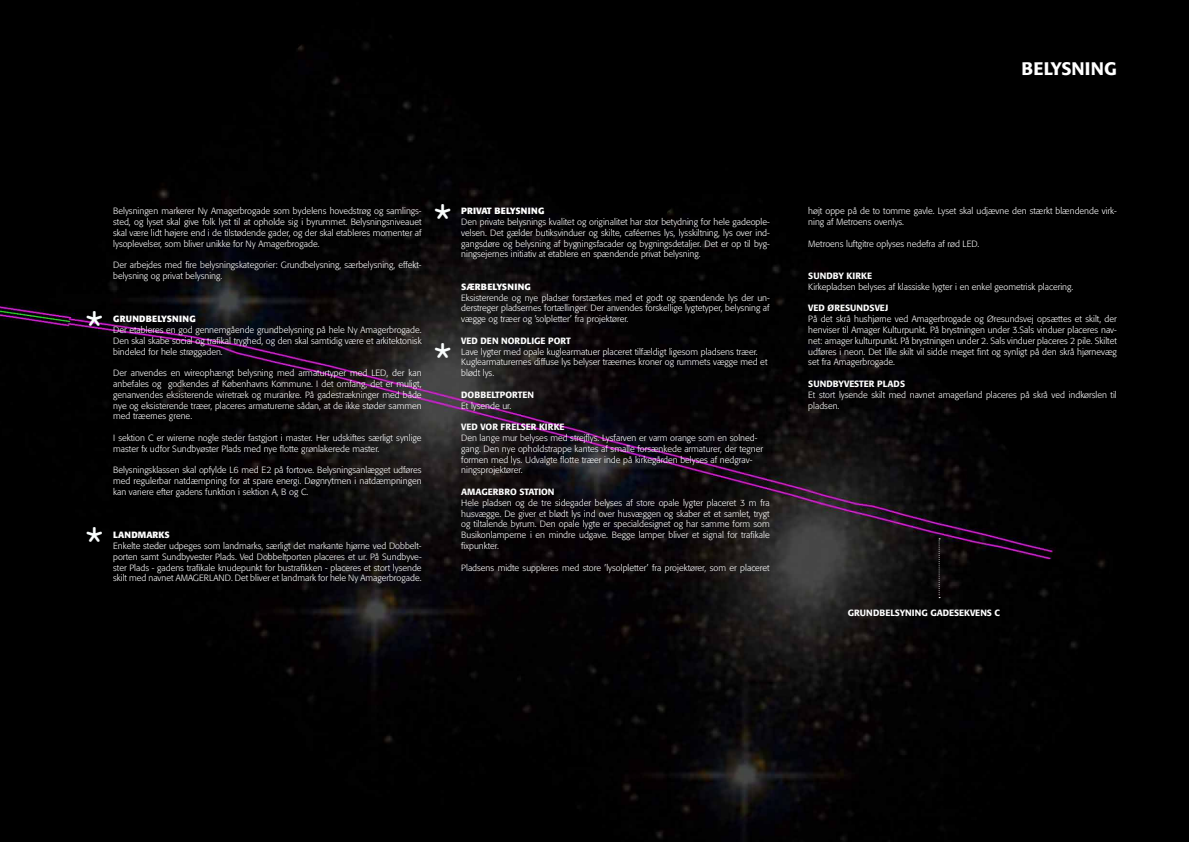
<style>
.page{position:relative;width:1191px;height:842px;background:#fff}
.page>*{position:absolute;margin:0;border:0;box-sizing:border-box;transform-origin:0 0}
.t1{font:41.2px "ISOCTEUR";color:#f9fdfd}
.t2{font:500 18px "Formata";color:#fff}
.t3{font:300 9px/10.8px "Formata";color:#fff;text-align:justify}
.t4{font:500 9px "Formata";color:#fff}
.t5{font:700 9px "Formata";letter-spacing:.02em;color:#fff}
</style>
<div class="page">
<img style="left:0;top:0;width:1188px;height:842px">
<svg style="left:938px;top:538px;width:2px;height:60px"></svg>
<h2 class="t2" style="left:1021px;top:62px;width:97px">BELYSNING</h2>
<h1 class="t1" style="left:80px;top:293px;width:31px">*</h1>
<h1 class="t1" style="left:80px;top:509px;width:31px">*</h1>
<p class="t3" style="left:113px;top:206px;width:310px">Belysningen markerer Ny Amagerbrogade som bydelens hovedstrøg og samlings&shy;sted, og lyset skal give folk lyst til at opholde sig i byrummet. Belysningsniveauet skal være lidt højere end i de tilstødende gader, og der skal etableres momenter af lysoplevelser, som bliver unikke for Ny Amagerbrogade.</p>
<p class="t3" style="left:113px;top:260px;width:310px">Der arbejdes med fire belysningskategorier: Grundbelysning, særbelysning, effekt&shy;belysning og privat belysning.</p>
<p class="t5" style="left:113px;top:313px;width:84px">GRUNDBELYSNING</p>
<p class="t3" style="left:113px;top:325px;width:310px">Der etableres en god gennemgående grundbelysning på hele Ny Amagerbrogade.<br>Den skal skabe social og trafikal tryghed, og den skal samtidig være et arkitektonisk bindeled for hele strøggaden.</p>
<p class="t3" style="left:113px;top:368px;width:310px">Der anvendes en wireophængt belysning med armaturtyper med LED, der kan anbefales og godkendes af Københavns Kommune. I det omfang, det er muligt, genanvendes eksisterende wiretræk og murankre. På gadestrækninger med både nye og eksisterende træer, placeres armaturerne sådan, at de ikke støder sammen med træernes grene.</p>
<p class="t3" style="left:113px;top:433px;width:310px">I sektion C er wirerne nogle steder fastgjort i master. Her udskiftes særligt synlige master fx udfor Sundbyøster Plads med nye flotte grønlakerede master.</p>
<p class="t3" style="left:113px;top:466px;width:310px">Belysningsklassen skal opfylde L6 med E2 på fortove. Belysningsanlægget udføres med regulerbar natdæmpning for at spare energi. Døgnrytmen i natdæmpningen kan variere efter gadens funktion i sektion A, B og C.</p>
<p class="t5" style="left:113px;top:529px;width:58px">LANDMARKS</p>
<p class="t3" style="left:113px;top:541px;width:310px">Enkelte steder udpeges som landmarks, særligt det markante hjørne ved Dobbelt&shy;porten samt Sundbyvester Plads. Ved Dobbeltporten placeres et ur. På Sundbyve&shy;ster Plads - gadens trafikale knudepunkt for bustrafikken - placeres et stort lysende skilt med navnet AMAGERLAND. Det bliver et landmark for hele Ny Amagerbrogade.</p>
<h1 class="t1" style="left:428px;top:186px;width:31px">*</h1>
<h1 class="t1" style="left:428px;top:325px;width:31px">*</h1>
<p class="t5" style="left:461px;top:205px;width:85px">PRIVAT BELYSNING</p>
<p class="t3" style="left:461px;top:217px;width:310px">Den private belysnings kvalitet og originalitet har stor betydning for hele gadeople&shy;velsen. Det gælder butiksvinduer og skilte, caféernes lys, lysskiltning, lys over ind&shy;gangsdøre og belysning af bygningsfacader og bygningsdetaljer. Det er op til byg&shy;ningsejernes initiativ at etablere en spændende privat belysning.</p>
<p class="t5" style="left:461px;top:281px;width:71px">SÆRBELYSNING</p>
<p class="t3" style="left:461px;top:293px;width:310px">Eksisterende og nye pladser forstærkes med et godt og spændende lys der un&shy;derstreger pladsernes fortællinger. Der anvendes forskellige lygtetyper, belysning af vægge og træer og ’solpletter’ fra projektører.</p>
<p class="t4" style="left:461px;top:337px;width:111px">VED DEN NORDLIGE PORT</p>
<p class="t3" style="left:461px;top:347px;width:308px;text-align:left">Lave lygter med opale kuglearmatuer placeret tilfældigt ligesom pladsens træer.<br>Kuglearmaturernes diffuse lys belyser træernes kroner og rummets vægge med et blødt lys.</p>
<p class="t4" style="left:461px;top:391px;width:74px">DOBBELTPORTEN</p>
<p class="t3" style="left:461px;top:401px;width:52px">Et lysende ur.</p>
<p class="t4" style="left:461px;top:423px;width:105px">VED VOR FRELSER KIRKE</p>
<p class="t3" style="left:461px;top:433px;width:303px;text-align:left">Den lange mur belyses med strejflys. Lysfarven er varm orange som en solned&shy;gang. Den nye opholdstrappe kantes af smalle forsænkede armaturer, der tegner formen med lys. Udvalgte flotte træer inde på kirkegården belyses af nedgrav&shy;ningsprojektører.</p>
<p class="t4" style="left:461px;top:488px;width:95px">AMAGERBRO STATION</p>
<p class="t3" style="left:461px;top:498px;width:310px">Hele pladsen og de tre sidegader belyses af store opale lygter placeret 3 m fra husvægge. De giver et blødt lys ind over husvæggen og skaber et et samlet, trygt og tiltalende byrum. Den opale lygte er specialdesignet og har samme form som Busikonlamperne i en mindre udgave. Begge lamper bliver et signal for trafikale fixpunkter.</p>
<p class="t3" style="left:461px;top:563px;width:310px">Pladsens midte suppleres med store ’lysolpletter’ fra projektører, som er placeret</p>
<p class="t3" style="left:808px;top:206px;width:310px">højt oppe på de to tomme gavle. Lyset skal udjævne den stærkt blændende virk&shy;ning af Metroens ovenlys.</p>
<p class="t3" style="left:808px;top:239px;width:173px">Metroens luftgitre oplyses nedefra af rød LED.</p>
<p class="t4" style="left:808px;top:272px;width:65px">SUNDBY KIRKE</p>
<p class="t3" style="left:808px;top:282px;width:266px">Kirkepladsen belyses af klassiske lygter i en enkel geometrisk placering.</p>
<p class="t4" style="left:808px;top:305px;width:81px">VED ØRESUNDSVEJ</p>
<p class="t3" style="left:808px;top:314px;width:310px">På det skrå hushjørne ved Amagerbrogade og Øresundsvej opsættes et skilt, der henviser til Amager Kulturpunkt. På brystningen under 3.Sals vinduer placeres nav&shy;net: amager kulturpunkt. På brystningen under 2. Sals vinduer placeres 2 pile. Skiltet udføres i neon. Det lille skilt vil sidde meget fint og synligt på den skrå hjørnevæg set fra Amagerbrogade.</p>
<p class="t4" style="left:808px;top:380px;width:98px">SUNDBYVESTER PLADS</p>
<p class="t3" style="left:808px;top:390px;width:310px">Et stort lysende skilt med navnet amagerland placeres på skrå ved indkørslen til pladsen.</p>
<p class="t4" style="left:847px;top:609px;width:154px">GRUNDBELSYNING GADESEKVENS C</p>
</div>
